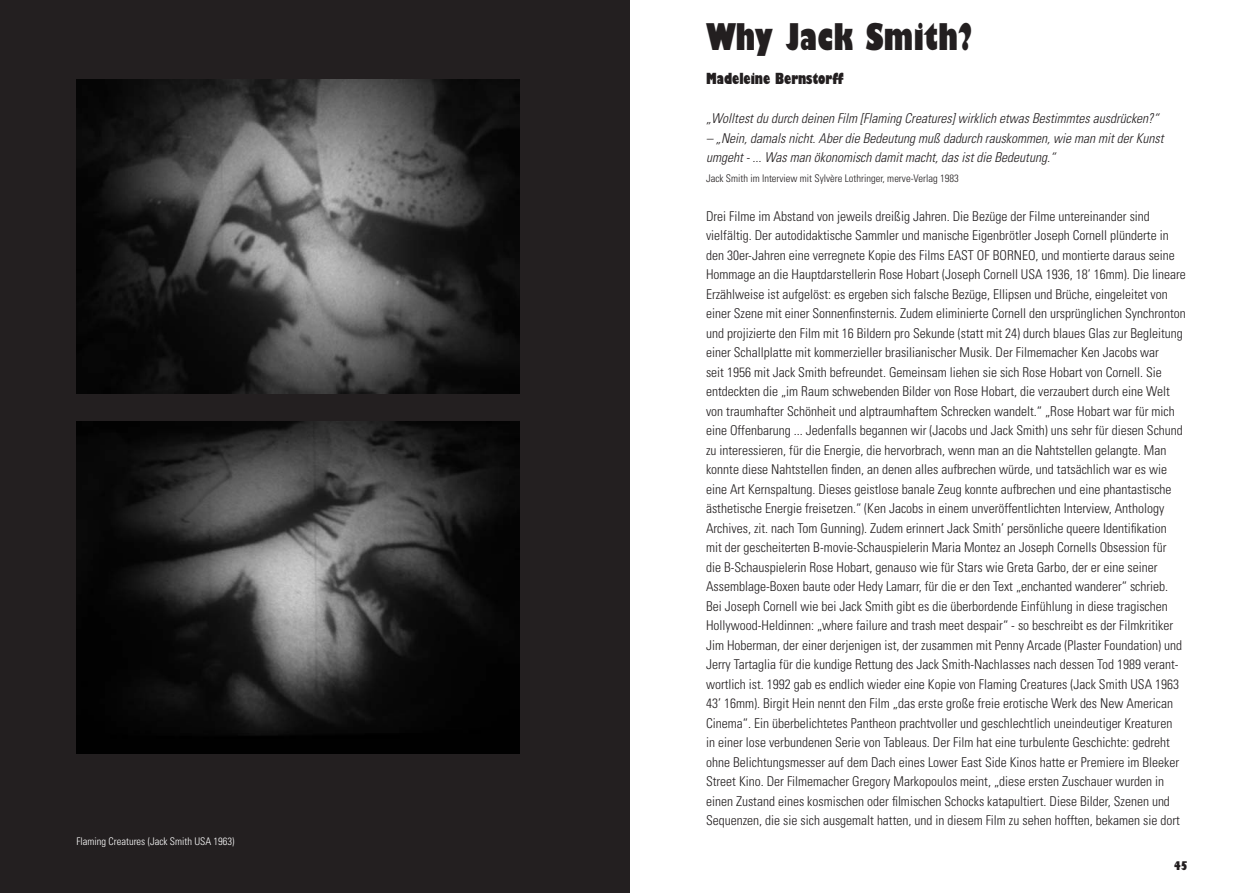
<style>
.page{position:relative;width:1259px;height:893px;background:#fff}
.page>*{position:absolute;margin:0;border:0;box-sizing:border-box;transform-origin:0 0}
.t1{font:800 condensed 36px "Gill Sans";letter-spacing:.01em;color:#231f20}
.t2{font:800 condensed 15px "Gill Sans";color:#231f20}
.t3{font:300 condensed 13.5px/19.5px "Univers";color:#231f20}
.t4{font:italic 300 condensed 13.5px/19.5px "Univers";color:#231f20}
.t5{font:800 condensed 11.7px "Gill Sans";color:#231f20}
.t6{font:300 condensed 10.5px "Univers";color:#231f20}
.t7{font:300 condensed 10.5px "Univers";color:#fff}
</style>
<div class="page">
<div style="left:0;top:0;width:629px;height:893px;background:#231f20"></div>
<img style="left:77px;top:422px;width:442px;height:331px">
<img style="left:77px;top:79px;width:442px;height:314px">
<p class="t7" style="left:77px;top:835px;width:160px">Flaming Creatures (Jack Smith USA 1963)</p>
<h1 class="t1" style="left:706px;top:14px;width:268px">Why Jack Smith?</h1>
<p class="t2" style="left:706px;top:69px;width:139px">Madeleine Bernstorff</p>
<p class="t4" style="left:706px;top:109px;width:454px">„Wolltest du durch deinen Film [Flaming Creatures] wirklich etwas Bestimmtes ausdrücken?“</p>
<p class="t4" style="left:706px;top:128px;width:459px">– „Nein, damals nicht. Aber die Bedeutung muß dadurch rauskommen, wie man mit der Kunst umgeht - ... Was man ökonomisch damit macht, das ist die Bedeutung.“</p>
<p class="t6" style="left:706px;top:172px;width:254px">Jack Smith im Interview mit Sylvère Lothringer, merve-Verlag 1983</p>
<p class="t3" style="left:706px;top:206px;width:481px">Drei Filme im Abstand von jeweils dreißig Jahren. Die Bezüge der Filme untereinander sind vielfältig. Der autodidaktische Sammler und manische Eigenbrötler Joseph Cornell plünderte in den 30er-Jahren eine verregnete Kopie des Films EAST OF BORNEO, und montierte daraus seine Hommage an die Hauptdarstellerin Rose Hobart (Joseph Cornell USA 1936, 18’ 16mm). Die lineare Erzählweise ist aufgelöst: es ergeben sich falsche Bezüge, Ellipsen und Brüche, eingeleitet von einer Szene mit einer Sonnenfinsternis. Zudem eliminierte Cornell den ursprünglichen Synchronton und projizierte den Film mit 16 Bildern pro Sekunde (statt mit 24) durch blaues Glas zur Begleitung einer Schallplatte mit kommerzieller brasilianischer Musik. Der Filmemacher Ken Jacobs war<br>seit 1956 mit Jack Smith befreundet. Gemeinsam liehen sie sich Rose Hobart von Cornell. Sie entdeckten die „im Raum schwebenden Bilder von Rose Hobart, die verzaubert durch eine Welt von traumhafter Schönheit und alptraumhaftem Schrecken wandelt.“ „Rose Hobart war für mich eine Offenbarung ... Jedenfalls begannen wir (Jacobs und Jack Smith) uns sehr für diesen Schund zu interessieren, für die Energie, die hervorbrach, wenn man an die Nahtstellen gelangte. Man konnte diese Nahtstellen finden, an denen alles aufbrechen würde, und tatsächlich war es wie eine Art Kernspaltung. Dieses geistlose banale Zeug konnte aufbrechen und eine phantastische ästhetische Energie freisetzen.“ (Ken Jacobs in einem unveröffentlichten Interview, Anthology Archives, zit. nach Tom Gunning). Zudem erinnert Jack Smith’ persönliche queere Identifikation mit der gescheiterten B-movie-Schauspielerin Maria Montez an Joseph Cornells Obsession für<br>die B-Schauspielerin Rose Hobart, genauso wie für Stars wie Greta Garbo, der er eine seiner Assemblage-Boxen baute oder Hedy Lamarr, für die er den Text „enchanted wanderer“ schrieb.<br>Bei Joseph Cornell wie bei Jack Smith gibt es die überbordende Einfühlung in diese tragischen Hollywood-Heldinnen: „where failure and trash meet despair“ - so beschreibt es der Filmkritiker Jim Hoberman, der einer derjenigen ist, der zusammen mit Penny Arcade (Plaster Foundation) und Jerry Tartaglia für die kundige Rettung des Jack Smith-Nachlasses nach dessen Tod 1989 verant&shy;wortlich ist. 1992 gab es endlich wieder eine Kopie von Flaming Creatures (Jack Smith USA 1963<br>43’ 16mm). Birgit Hein nennt den Film „das erste große freie erotische Werk des New American Cinema“. Ein überbelichtetes Pantheon prachtvoller und geschlechtlich uneindeutiger Kreaturen<br>in einer lose verbundenen Serie von Tableaus. Der Film hat eine turbulente Geschichte: gedreht ohne Belichtungsmesser auf dem Dach eines Lower East Side Kinos hatte er Premiere im Bleeker Street Kino. Der Filmemacher Gregory Markopoulos meint, „diese ersten Zuschauer wurden in einen Zustand eines kosmischen oder filmischen Schocks katapultiert. Diese Bilder, Szenen und Sequenzen, die sie sich ausgemalt hatten, und in diesem Film zu sehen hofften, bekamen sie dort</p>
<p class="t5" style="left:1174px;top:858px;width:15px">45</p>
</div>
